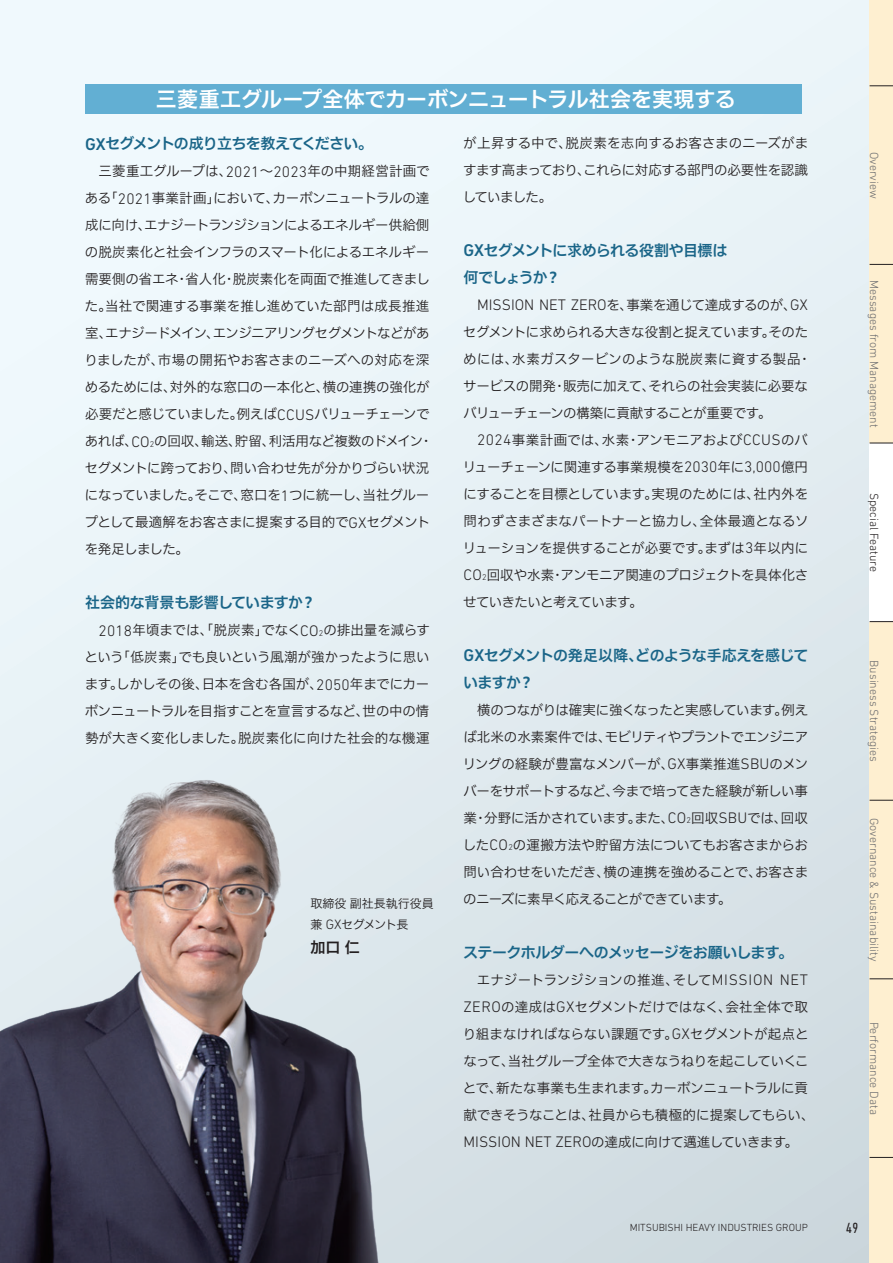
<style>
.page{position:relative;width:893px;height:1263px;background:#fff}
.page>*{position:absolute;margin:0;border:0;box-sizing:border-box;transform-origin:0 0}
.t1{font:21px "Hiragino UD Sans F Std N W6";letter-spacing:-.005em;color:#fff}
.t2{font:300 15.45px "DIN Next LT Pro";color:#231f20}
.t3{font:15px/27px "Hiragino UD Sans F Std N W6";letter-spacing:-.045em;color:#1a6588}
.t4{font:15px "Hiragino UD Sans F Std N W6";letter-spacing:-.025em;color:#1a6588}
.t5{font:15px "Hiragino UD Sans F Std N W6";color:#231f20}
.t6{font:condensed 15px "DIN Next LT Pro";color:#231f20}
.t7{font:13.5px/27px "Hiragino UD Sans F Std N W3";letter-spacing:-.02em;color:#231f20;text-align:justify}
.t8{font:300 12px "DIN Next LT Pro";color:#6c6d70}
.t9{font:12px/21px "Hiragino UD Sans F Std N W3";color:#231f20}
.t10{font:300 12px "DIN Next LT Pro";color:#231f20}
.t11{font:300 10.5px "DIN Next LT Pro";color:#231f20}
.s1{font-family:"DIN Next LT Pro";font-weight:500;font-size:17.25px}
.s2{font-family:"DIN Next LT Pro";font-weight:300;font-size:15.45px}
.s3{font-family:"DIN Next LT Pro";font-weight:300;font-size:8.55px}
.s4{font-family:"DIN Next LT Pro";font-weight:300;font-size:13.8px}
.s5{font-family:"Hiragino UD Sans F Std N W3";font-weight:400;font-size:13.5px}
</style>
<div class="page">
<div style="left:0;top:0;width:893px;height:1263px;background:linear-gradient(to bottom,#f3fcff,#ced9df)"></div>
<img style="left:0;top:665px;width:524px;height:598px">
<div style="left:85px;top:84px;width:716px;height:30px;background:#62afd3"></div>
<div style="left:870px;top:0;width:23px;height:1263px;background:#feefd0"></div>
<div style="left:870px;top:443px;width:23px;height:178px;background:#fff"></div>
<svg style="left:870px;top:86px;width:23px;height:1px"></svg>
<svg style="left:870px;top:1157px;width:23px;height:1px"></svg>
<svg style="left:870px;top:800px;width:23px;height:1px"></svg>
<svg style="left:870px;top:621px;width:23px;height:1px"></svg>
<svg style="left:870px;top:978px;width:23px;height:1px"></svg>
<svg style="left:870px;top:443px;width:23px;height:1px"></svg>
<svg style="left:870px;top:264px;width:23px;height:1px"></svg>
<h1 class="t1" style="left:156px;top:83px;width:581px">三菱重工グループ全体でカーボンニュートラル社会を実現する</h1>
<p class="t3" style="left:85px;top:129px;width:290px"><span class="s1">GX</span>セグメントの成り立ちを教えてください。</p>
<p class="t7" style="left:84px;top:157px;width:350px;text-align:left;text-indent:14px">三菱重工グループは、<span class="s2">2021</span>～<span class="s2">2023</span>年の中期経営計画である「<span class="s2">2021</span>事業計画」において、カーボンニュートラルの達成に向け、エナジートランジションによるエネルギー供給側の脱炭素化と社会インフラのスマート化によるエネルギー需要側の省エネ・省人化・脱炭素化を両面で推進してきました。当社で関連する事業を推し進めていた部門は成長推進室、エナジードメイン、エンジニアリングセグメントなどがありましたが、市場の開拓やお客さまのニーズへの対応を深めるためには、対外的な窓口の一本化と、横の連携の強化が必要だと感じていました。例えば<span class="s2">CCUS</span>バリューチェーンであれば、<span class="s2">CO</span><span class="s3">2</span>の回収、輸送、貯留、利活用など複数のドメイン・セグメントに跨っており、問い合わせ先が分かりづらい状況になっていました。そこで、窓口を<span class="s2">1</span>つに統一し、当社グループとして最適解をお客さまに提案する目的で<span class="s2">GX</span>セグメントを発足しました。</p>
<p class="t4" style="left:85px;top:591px;width:232px">社会的な背景も影響していますか？</p>
<p class="t7" style="left:84px;top:616px;width:347px;text-indent:14px"><span class="s2">2018</span>年頃までは、「脱炭素」でなく<span class="s2">CO</span><span class="s3">2</span>の排出量を減らすという「低炭素」でも良いという風潮が強かったように思います。しかしその後、日本を含む各国が、<span class="s2">2050</span>年までにカーボンニュートラルを目指すことを宣言するなど、世の中の情勢が大きく変化しました。脱炭素化に向けた社会的な機運</p>
<p class="t9" style="left:310px;top:892px;width:125px">取締役副社長執行役員兼 <span class="s4">GX</span>セグメント長</p>
<p class="t5" style="left:310px;top:935px;width:51px">加口仁</p>
<p class="t7" style="left:463px;top:129px;width:347px">が上昇する中で、脱炭素を志向するお客さまのニーズがますます高まっており、これらに対応する部門の必要性を認識していました。</p>
<p class="t3" style="left:463px;top:236px;width:265px"><span class="s1">GX</span>セグメントに求められる役割や目標は何でしょうか？</p>
<p class="t2" style="left:477px;top:296px;width:332px">MISSION NET ZERO<span class="s5">を、事業を通じて達成するのが、</span>GX</p>
<p class="t7" style="left:463px;top:318px;width:350px;text-align:left">セグメントに求められる大きな役割と捉えています。そのためには、水素ガスタービンのような脱炭素に資する製品・サービスの開発・販売に加えて、それらの社会実装に必要なバリューチェーンの構築に貢献することが重要です。</p>
<p class="t7" style="left:463px;top:426px;width:347px;text-indent:14px"><span class="s2">2024</span>事業計画では、水素・アンモニアおよび<span class="s2">CCUS</span>のバリューチェーンに関連する事業規模を<span class="s2">2030</span>年に<span class="s2">3,000</span>億円にすることを目標としています。実現のためには、社内外を問わずさまざまなパートナーと協力し、全体最適となるソリューションを提供することが必要です。まずは<span class="s2">3</span>年以内に<span class="s2">CO</span><span class="s3">2</span>回収や水素・アンモニア関連のプロジェクトを具体化させていきたいと考えています。</p>
<p class="t3" style="left:463px;top:641px;width:347px"><span class="s1">GX</span>セグメントの発足以降、どのような手応えを感じていますか？</p>
<p class="t7" style="left:463px;top:696px;width:347px;text-indent:14px">横のつながりは確実に強くなったと実感しています。例えば北米の水素案件では、モビリティやプラントでエンジニアリングの経験が豊富なメンバーが、<span class="s2">GX</span>事業推進<span class="s2">SBU</span>のメンバーをサポートするなど、今まで培ってきた経験が新しい事業・分野に活かされています。また、<span class="s2">CO</span><span class="s3">2</span>回収<span class="s2">SBU</span>では、回収した<span class="s2">CO</span><span class="s3">2</span>の運搬方法や貯留方法についてもお客さまからお問い合わせをいただき、横の連携を強めることで、お客さまのニーズに素早く応えることができています。</p>
<p class="t3" style="left:463px;top:938px;width:332px">ステークホルダーへのメッセージをお願いします。</p>
<p class="t7" style="left:463px;top:966px;width:353px;text-align:left;text-indent:14px">エナジートランジションの推進、そして<span class="s2">MISSION NET<br>ZERO</span>の達成は<span class="s2">GX</span>セグメントだけではなく、会社全体で取り組まなければならない課題です。<span class="s2">GX</span>セグメントが起点となって、当社グループ全体で大きなうねりを起こしていくことで、新たな事業も生まれます。カーボンニュートラルに貢献できそうなことは、社員からも積極的に提案してもらい、<br><span class="s2">MISSION NET ZERO</span>の達成に向けて邁進していきます。</p>
<p class="t8" style="left:881px;top:152px;width:49px;rotate:90deg">Overview</p>
<p class="t8" style="left:881px;top:280px;width:149px;rotate:90deg">Messages from Management</p>
<p class="t10" style="left:881px;top:493px;width:81px;rotate:90deg">Special Feature</p>
<p class="t8" style="left:881px;top:660px;width:103px;rotate:90deg">Business Strategies</p>
<p class="t8" style="left:881px;top:818px;width:145px;rotate:90deg">Governance &amp; Sustainability</p>
<p class="t8" style="left:881px;top:1021px;width:95px;rotate:90deg">Performance Data</p>
<p class="t11" style="left:630px;top:1222px;width:180px">MITSUBISHI HEAVY INDUSTRIES GROUP</p>
<p class="t6" style="left:846px;top:1219px;width:14px">49</p>
</div>
